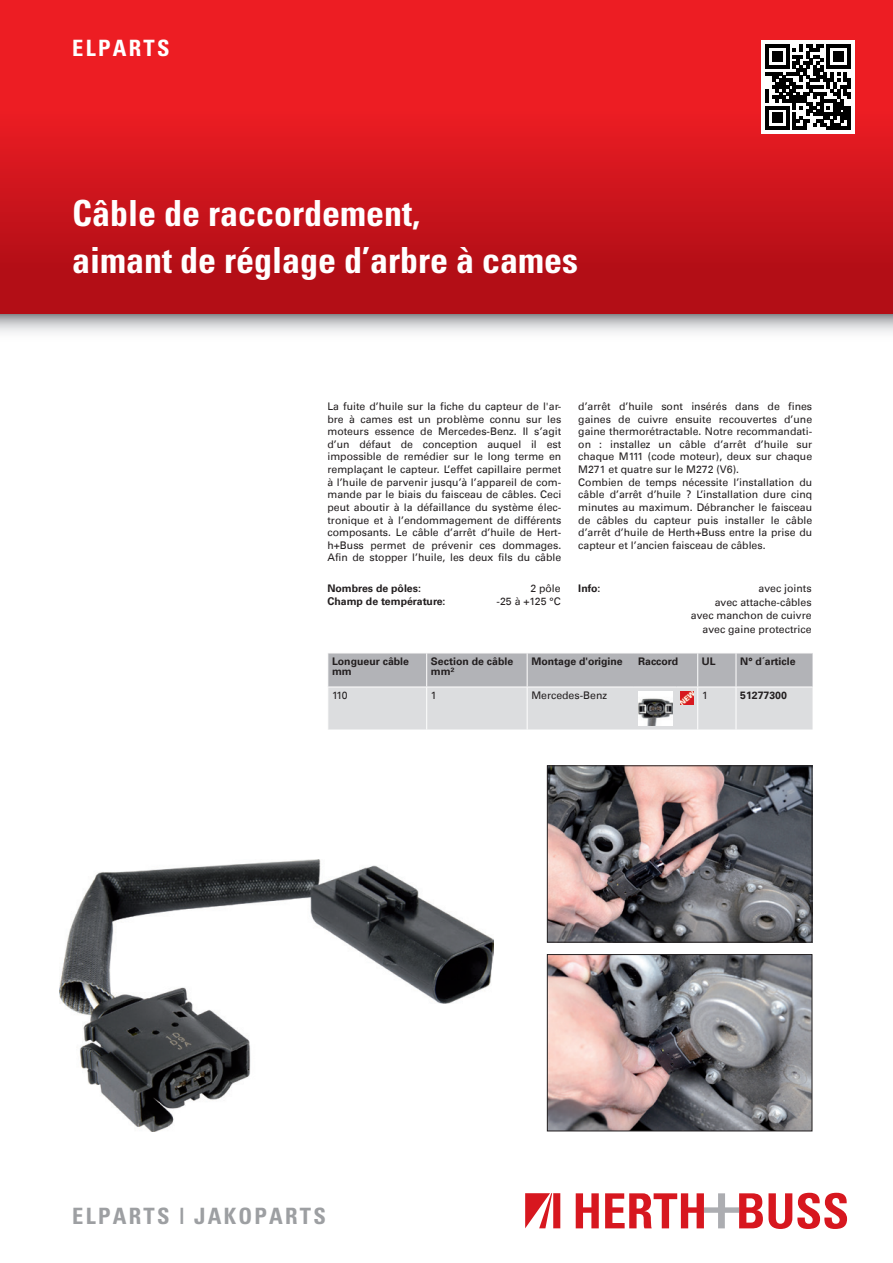
<style>
.page{position:relative;width:893px;height:1263px;background:#fff}
.page>*{position:absolute;margin:0;border:0;box-sizing:border-box;transform-origin:0 0}
.t1{font:700 condensed 36px "Univers";color:#fff}
.t2{font:700 condensed 22.5px "Univers";letter-spacing:.1em;color:#9d9fa2}
.t3{font:700 condensed 22.5px "Univers";letter-spacing:.1em;color:#fff}
.t4{font:10.5px/12.6px "Univers Com 55 Roman";color:#231f20;text-align:justify}
.t5{font:700 10.5px/10.5px "Univers Com 65";color:#231f20}
</style>
<div class="page">
<img style="left:0;top:0;width:893px;height:333px">
<div style="left:761px;top:40px;width:94px;height:94px;background:#fff"></div>
<svg style="left:765px;top:45px;width:85px;height:85px"></svg>
<svg style="left:576px;top:1193px;width:23px;height:35px"></svg>
<svg style="left:605px;top:1193px;width:242px;height:36px"></svg>
<svg style="left:525px;top:1193px;width:35px;height:35px"></svg>
<svg style="left:328px;top:653px;width:484px;height:76px;background:#c9c9cb"></svg>
<img style="left:549px;top:956px;width:261px;height:173px">
<div style="left:547px;top:954px;width:265px;height:177px;border:1px solid #231f20"></div>
<img style="left:549px;top:767px;width:261px;height:173px">
<div style="left:547px;top:765px;width:265px;height:177px;border:1px solid #231f20"></div>
<img style="left:59px;top:860px;width:434px;height:271px">
<h2 class="t3" style="left:72px;top:34px;width:99px">ELPARTS</h2>
<h1 class="t1" style="left:72px;top:191px;width:349px">Câble de raccordement,</h1>
<h1 class="t1" style="left:72px;top:238px;width:507px">aimant de réglage d’arbre à cames</h1>
<p class="t4" style="left:327px;top:400px;width:235px">La fuite d’huile sur la fiche du capteur de l'ar&shy;bre à cames est un problème connu sur les moteurs essence de Mercedes-Benz. Il s’agit d’un défaut de conception auquel il est impossible de remédier sur le long terme en remplaçant le capteur. L’effet capillaire permet à l’huile de parvenir jusqu’à l’appareil de com&shy;mande par le biais du faisceau de câbles. Ceci peut aboutir à la défaillance du système élec&shy;tronique et à l’endommagement de différents composants. Le câble d’arrêt d’huile de Hert&shy;h+Buss permet de prévenir ces dommages.<br>Afin de stopper l’huile, les deux fils du câble</p>
<p class="t4" style="left:578px;top:400px;width:235px;text-align:left">d’arrêt d’huile sont insérés dans de fines gaines de cuivre ensuite recouvertes d’une gaine thermorétractable. Notre recommandati&shy;on : installez un câble d’arrêt d’huile sur chaque M111 (code moteur), deux sur chaque M271 et quatre sur le M272 (V6).<br>Combien de temps nécessite l’installation du câble d’arrêt d’huile ? L’installation dure cinq minutes au maximum. Débrancher le faisceau de câbles du capteur puis installer le câble d’arrêt d’huile de Herth+Buss entre la prise du capteur et l’ancien faisceau de câbles.</p>
<p class="t5" style="left:327px;top:583px;width:95px">Nombres de pôles:</p>
<p class="t4" style="left:530px;top:582px;width:32px">2 pôle</p>
<p class="t5" style="left:327px;top:596px;width:120px">Champ de température:</p>
<p class="t4" style="left:497px;top:595px;width:66px">-25 à +125 °C</p>
<p class="t5" style="left:578px;top:583px;width:24px">Info:</p>
<p class="t4" style="left:691px;top:582px;width:122px;line-height:13.5px;text-align:right">avec joints<br>avec attache-câbles avec manchon de cuivre avec gaine protectrice</p>
<p class="t5" style="left:332px;top:656px;width:79px">Longueur câble mm</p>
<p class="t5" style="left:431px;top:656px;width:84px">Section de câble mm²</p>
<p class="t5" style="left:531px;top:656px;width:93px">Montage d'origine</p>
<p class="t5" style="left:638px;top:656px;width:42px">Raccord</p>
<p class="t5" style="left:702px;top:656px;width:15px">UL</p>
<p class="t5" style="left:740px;top:656px;width:57px">N° d´article</p>
<p class="t4" style="left:332px;top:689px;width:17px">110</p>
<p class="t4" style="left:431px;top:689px;width:7px">1</p>
<p class="t4" style="left:531px;top:689px;width:77px">Mercedes-Benz</p>
<p class="t4" style="left:702px;top:689px;width:7px">1</p>
<p class="t5" style="left:740px;top:690px;width:48px">51277300</p>
<h2 class="t2" style="left:72px;top:1202px;width:255px">ELPARTS | JAKOPARTS</h2>
</div>
